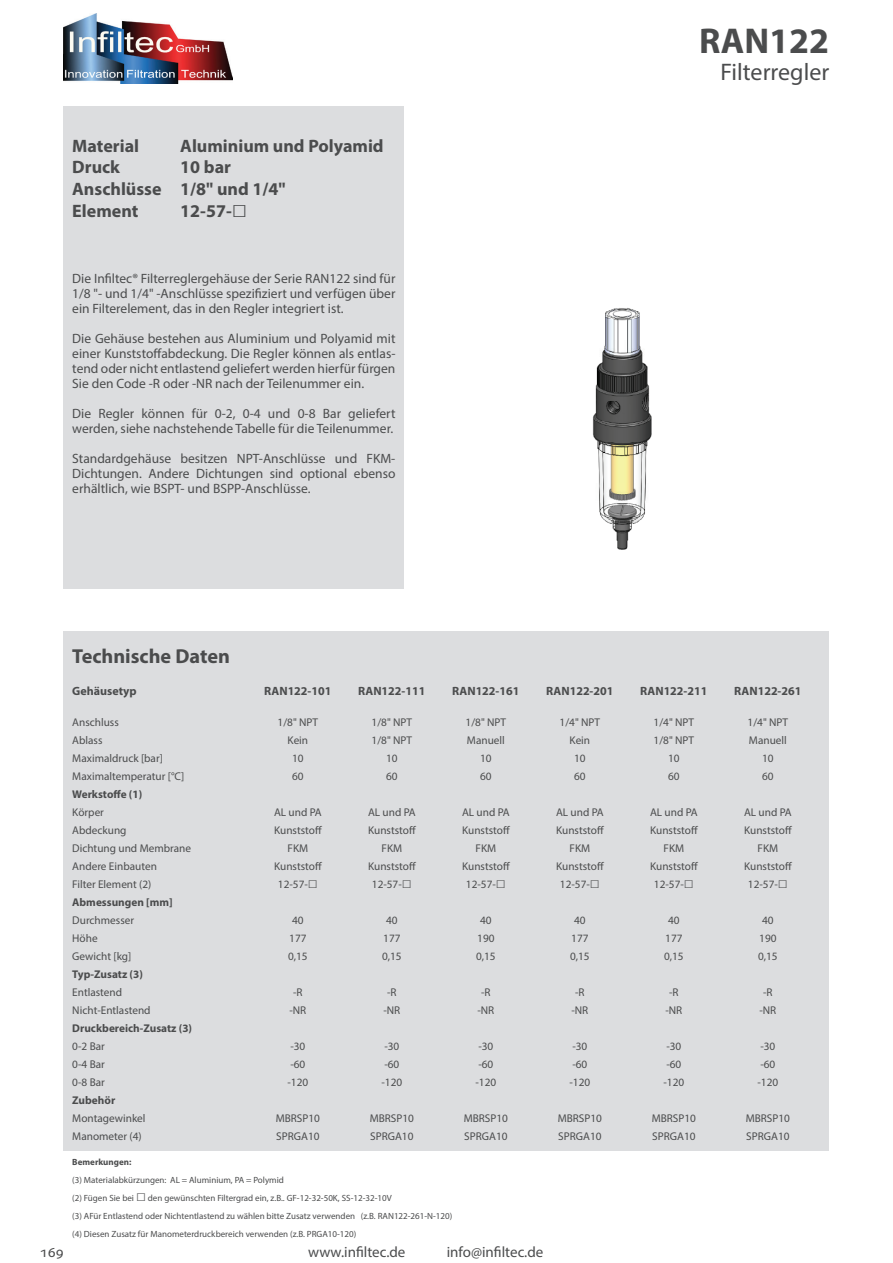
<style>
.page{position:relative;width:893px;height:1263px;background:#fff}
.page>*{position:absolute;margin:0;border:0;box-sizing:border-box;transform-origin:0 0}
.t1{font:700 36px "Myriad Pro";color:#4b4c4d}
.t2{font:24px "Myriad Pro";color:#4b4c4d}
.t3{font:700 20.25px "Myriad Pro";color:#4b4c4d}
.t4{font:700 18px/21.8px "Myriad Pro";color:#4b4c4d}
.t5{font:15px "Myriad Pro";color:#4b4c4d}
.t6{font:13.5px/15px "Myriad Pro";color:#4b4c4d;text-align:justify}
.t7{font:700 12px "Myriad Pro";color:#4b4c4d}
.t8{font:11.25px/18px "Myriad Pro";color:#4b4c4d;text-align:center}
.t9{font:700 11.25px "Myriad Pro";color:#4b4c4d}
.t10{font:9px/18px "Myriad Pro";color:#4b4c4d}
.t11{font:700 9px "Myriad Pro";color:#4b4c4d}
.s1{font-family:"Trebuchet MS";font-size:25.5px}
.s2{font-family:"Trebuchet MS";font-weight:700;font-size:16.5px}
</style>
<div class="page">
<img style="left:64px;top:14px;width:169px;height:70px">
<div style="left:64px;top:106px;width:340px;height:482px;background:#dcdddf"></div>
<div style="left:64px;top:631px;width:765px;height:520px;background:#dcdddf"></div>
<img style="left:592px;top:308px;width:60px;height:242px">
<h3 class="t4" style="left:72px;top:134px;width:68px">Material</h3>
<h3 class="t4" style="left:180px;top:134px;width:205px">Aluminium und Polyamid</h3>
<h3 class="t4" style="left:72px;top:156px;width:49px">Druck</h3>
<h3 class="t4" style="left:72px;top:156px;width:215px;text-indent:108px">10 bar<br>Anschlüsse 1/8" und 1/4"<br>Element</h3>
<h3 class="t4" style="left:180px;top:199px;width:68px">12-57-<span class="s1">□</span></h3>
<p class="t6" style="left:72px;top:271px;width:325px">Die Infiltec® Filterreglergehäuse der Serie RAN122 sind für 1/8 "- und 1/4" -Anschlüsse spezifiziert und verfügen über ein Filterelement, das in den Regler integriert ist.</p>
<p class="t6" style="left:72px;top:331px;width:325px">Die Gehäuse bestehen aus Aluminium und Polyamid mit einer Kunststoffabdeckung. Die Regler können als entlas&shy;tend oder nicht entlastend geliefert werden hierfür fürgen Sie den Code -R oder -NR nach der Teilenummer ein.</p>
<p class="t6" style="left:72px;top:406px;width:325px">Die Regler können für 0-2, 0-4 und 0-8 Bar geliefert werden, siehe nachstehende Tabelle für die Teilenummer.</p>
<p class="t6" style="left:72px;top:451px;width:325px">Standardgehäuse besitzen NPT-Anschlüsse und FKM-Dichtungen. Andere Dichtungen sind optional ebenso erhältlich, wie BSPT- und BSPP-Anschlüsse.</p>
<h1 class="t1" style="left:699px;top:17px;width:132px">RAN122</h1>
<h2 class="t2" style="left:720px;top:57px;width:110px">Filterregler</h2>
<h3 class="t3" style="left:72px;top:643px;width:159px">Technische Daten</h3>
<p class="t7" style="left:72px;top:683px;width:66px">Gehäusetyp</p>
<p class="t8" style="left:72px;top:713px;width:114px;text-align:left">Anschluss<br>Ablass<br>Maximaldruck [bar]<br>Maximaltemperatur [°C]</p>
<p class="t9" style="left:72px;top:787px;width:71px">Werkstoffe (1)</p>
<p class="t8" style="left:72px;top:803px;width:120px;text-align:left">Körper<br>Abdeckung<br>Dichtung und Membrane<br>Andere Einbauten<br>Filter Element (2)</p>
<p class="t9" style="left:72px;top:895px;width:102px">Abmessungen [mm]</p>
<p class="t8" style="left:72px;top:911px;width:63px;text-align:left">Durchmesser<br>Höhe<br>Gewicht [kg]</p>
<p class="t9" style="left:72px;top:967px;width:72px">Typ-Zusatz (3)</p>
<p class="t8" style="left:72px;top:983px;width:80px;text-align:left">Entlastend<br>Nicht-Entlastend</p>
<p class="t9" style="left:72px;top:1021px;width:121px">Druckbereich-Zusatz (3)</p>
<p class="t8" style="left:72px;top:1037px;width:34px;text-align:justify">0-2 Bar 0-4 Bar 0-8 Bar</p>
<p class="t9" style="left:72px;top:1093px;width:44px">Zubehör</p>
<p class="t8" style="left:72px;top:1109px;width:75px;text-align:left">Montagewinkel<br>Manometer (4)</p>
<p class="t7" style="left:264px;top:683px;width:69px">RAN122-101</p>
<p class="t8" style="left:278px;top:713px;width:42px">1/8" NPT<br>Kein<br>10<br>60</p>
<p class="t8" style="left:274px;top:803px;width:50px">AL und PA<br>Kunststoff<br>FKM<br>Kunststoff<br>12-57-<span class="s2">□</span></p>
<p class="t8" style="left:288px;top:911px;width:21px">40<br>177<br>0,15</p>
<p class="t8" style="left:289px;top:983px;width:18px">-R -NR</p>
<p class="t8" style="left:287px;top:1037px;width:22px;text-align:left">-30 -60 -120</p>
<p class="t8" style="left:276px;top:1109px;width:46px;text-align:left">MBRSP10<br>SPRGA10</p>
<p class="t7" style="left:358px;top:683px;width:69px">RAN122-111</p>
<p class="t8" style="left:372px;top:713px;width:42px">1/8" NPT<br>1/8" NPT<br>10<br>60</p>
<p class="t8" style="left:368px;top:803px;width:50px">AL und PA<br>Kunststoff<br>FKM<br>Kunststoff<br>12-57-<span class="s2">□</span></p>
<p class="t8" style="left:382px;top:911px;width:21px">40<br>177<br>0,15</p>
<p class="t8" style="left:383px;top:983px;width:18px">-R -NR</p>
<p class="t8" style="left:381px;top:1037px;width:22px;text-align:left">-30 -60 -120</p>
<p class="t8" style="left:370px;top:1109px;width:46px;text-align:left">MBRSP10<br>SPRGA10</p>
<p class="t7" style="left:452px;top:683px;width:69px">RAN122-161</p>
<p class="t8" style="left:466px;top:713px;width:42px">1/8" NPT<br>Manuell<br>10<br>60</p>
<p class="t8" style="left:462px;top:803px;width:50px">AL und PA<br>Kunststoff<br>FKM<br>Kunststoff<br>12-57-<span class="s2">□</span></p>
<p class="t8" style="left:476px;top:911px;width:21px">40<br>190<br>0,15</p>
<p class="t8" style="left:477px;top:983px;width:18px">-R -NR</p>
<p class="t8" style="left:475px;top:1037px;width:22px;text-align:left">-30 -60 -120</p>
<p class="t8" style="left:464px;top:1109px;width:46px;text-align:left">MBRSP10<br>SPRGA10</p>
<p class="t11" style="left:72px;top:1156px;width:61px">Bemerkungen:</p>
<p class="t10" style="left:72px;top:1171px;width:382px">(3) Materialabkürzungen: AL = Aluminium, PA = Polymid<br>(2) Fügen Sie bei <span class="s2">□</span> den gewünschten Filtergrad ein, z.B.. GF-12-32-50K, SS-12-32-10V<br>(3) AFür Entlastend oder Nichtentlastend zu wählen bitte Zusatz verwenden (z.B. RAN122-261-N-120) (4) Diesen Zusatz für Manometerdruckbereich verwenden (z.B. PRGA10-120)</p>
<p class="t7" style="left:546px;top:683px;width:69px">RAN122-201</p>
<p class="t8" style="left:560px;top:713px;width:42px">1/4" NPT<br>Kein<br>10<br>60</p>
<p class="t8" style="left:556px;top:803px;width:50px">AL und PA<br>Kunststoff<br>FKM<br>Kunststoff<br>12-57-<span class="s2">□</span></p>
<p class="t8" style="left:570px;top:911px;width:21px">40<br>177<br>0,15</p>
<p class="t8" style="left:571px;top:983px;width:18px">-R -NR</p>
<p class="t8" style="left:569px;top:1037px;width:22px;text-align:left">-30 -60 -120</p>
<p class="t8" style="left:558px;top:1109px;width:46px;text-align:left">MBRSP10<br>SPRGA10</p>
<h3 class="t5" style="left:40px;top:1243px;width:25px">169</h3>
<h3 class="t5" style="left:308px;top:1243px;width:99px">www.infiltec.de</h3>
<h3 class="t5" style="left:447px;top:1243px;width:98px">info@infiltec.de</h3>
<p class="t7" style="left:640px;top:683px;width:69px">RAN122-211</p>
<p class="t8" style="left:654px;top:713px;width:42px">1/4" NPT<br>1/8" NPT<br>10<br>60</p>
<p class="t8" style="left:650px;top:803px;width:50px">AL und PA<br>Kunststoff<br>FKM<br>Kunststoff<br>12-57-<span class="s2">□</span></p>
<p class="t8" style="left:664px;top:911px;width:21px">40<br>177<br>0,15</p>
<p class="t8" style="left:665px;top:983px;width:18px">-R -NR</p>
<p class="t8" style="left:663px;top:1037px;width:22px;text-align:left">-30 -60 -120</p>
<p class="t8" style="left:652px;top:1109px;width:46px;text-align:left">MBRSP10<br>SPRGA10</p>
<p class="t7" style="left:734px;top:683px;width:69px">RAN122-261</p>
<p class="t8" style="left:748px;top:713px;width:42px">1/4" NPT<br>Manuell<br>10<br>60</p>
<p class="t8" style="left:744px;top:803px;width:50px">AL und PA<br>Kunststoff<br>FKM<br>Kunststoff<br>12-57-<span class="s2">□</span></p>
<p class="t8" style="left:758px;top:911px;width:21px">40<br>190<br>0,15</p>
<p class="t8" style="left:759px;top:983px;width:18px">-R -NR</p>
<p class="t8" style="left:757px;top:1037px;width:22px;text-align:left">-30 -60 -120</p>
<p class="t8" style="left:746px;top:1109px;width:46px;text-align:left">MBRSP10<br>SPRGA10</p>
</div>
